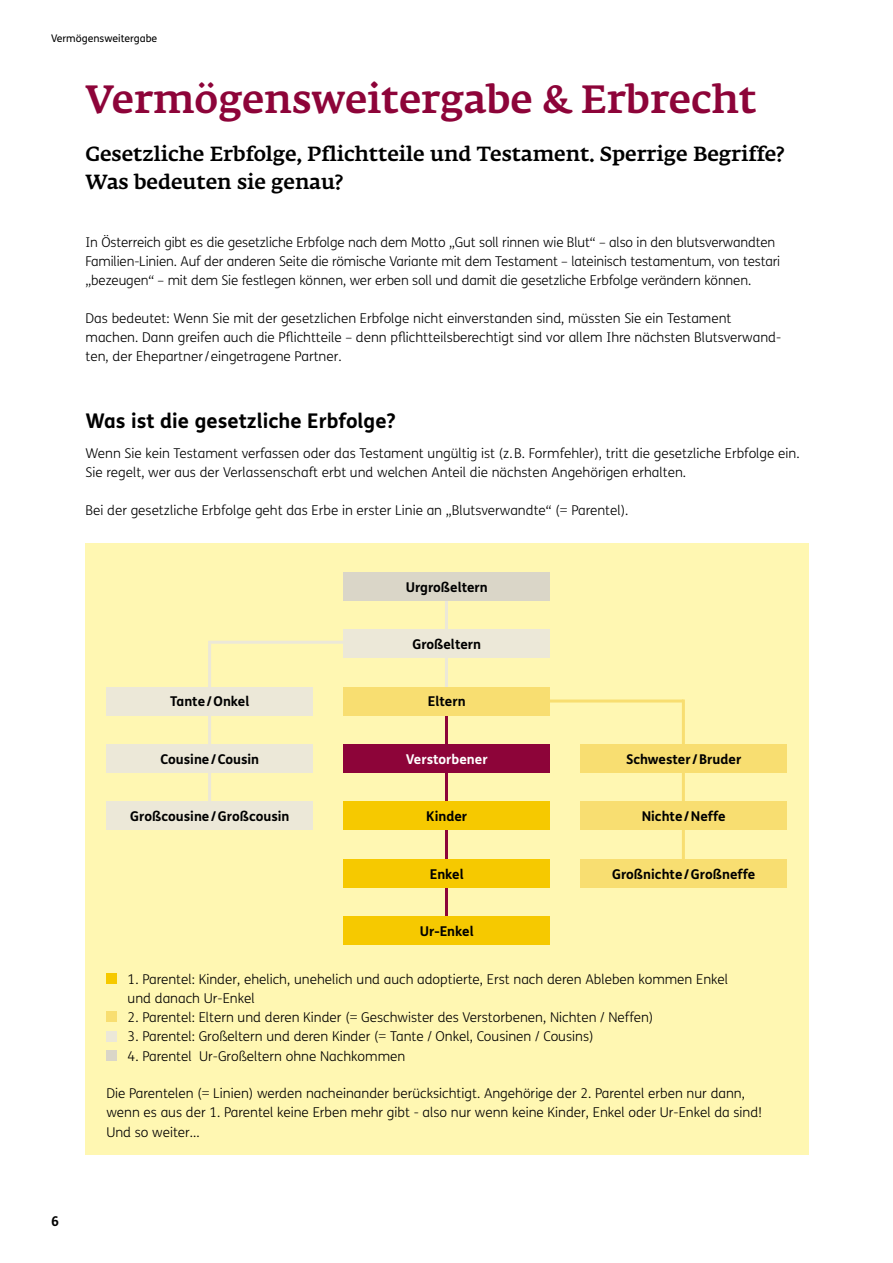
<style>
.page{position:relative;width:893px;height:1263px;background:#fff}
.page>*{position:absolute;margin:0;border:0;box-sizing:border-box;transform-origin:0 0}
.t1{font:500 39px "Fedra Serif A Pro";color:#8d0439}
.t2{font:500 20.25px/28.7px "Fedra Serif A Pro";color:#000}
.t3{font:700 20.25px "FS Me";color:#000}
.t4{font:300 13.5px/19.2px "FS Me";color:#000}
.t5{font:700 13.5px "FS Me";color:#000}
.t6{font:700 13.5px "FS Me";color:#fff}
.t7{font:10.5px "FS Me";color:#000}
</style>
<div class="page">
<div style="left:85px;top:543px;width:723px;height:612px;background:#fff7b2"></div>
<hr style="left:445px;top:572px;width:3px;height:131px;background:#ece8d8">
<hr style="left:445px;top:696px;width:3px;height:235px;background:#8d0439">
<hr style="left:682px;top:699px;width:3px;height:177px;background:#f8de71">
<hr style="left:208px;top:641px;width:177px;height:3px;background:#ece8d8">
<hr style="left:208px;top:644px;width:3px;height:177px;background:#ece8d8">
<div style="left:106px;top:973px;width:11px;height:11px;background:#f6c900"></div>
<div style="left:106px;top:1012px;width:11px;height:10px;background:#f8de71"></div>
<div style="left:106px;top:1031px;width:11px;height:10px;background:#ece8d8"></div>
<div style="left:106px;top:1050px;width:11px;height:10px;background:#dad6c8"></div>
<div style="left:343px;top:744px;width:206px;height:29px;background:#8d0439"></div>
<div style="left:343px;top:801px;width:206px;height:29px;background:#f6c900"></div>
<div style="left:343px;top:859px;width:206px;height:29px;background:#f6c900"></div>
<div style="left:343px;top:916px;width:206px;height:29px;background:#f6c900"></div>
<div style="left:343px;top:572px;width:206px;height:29px;background:#dad6c8"></div>
<div style="left:343px;top:629px;width:206px;height:29px;background:#ece8d8"></div>
<div style="left:107px;top:687px;width:206px;height:28px;background:#ece8d8"></div>
<div style="left:107px;top:744px;width:206px;height:29px;background:#ece8d8"></div>
<div style="left:107px;top:801px;width:206px;height:29px;background:#ece8d8"></div>
<div style="left:580px;top:744px;width:206px;height:29px;background:#f8de71"></div>
<div style="left:580px;top:801px;width:206px;height:29px;background:#f8de71"></div>
<div style="left:580px;top:859px;width:206px;height:29px;background:#f8de71"></div>
<hr style="left:525px;top:699px;width:158px;height:3px;background:#f8de71">
<div style="left:343px;top:687px;width:206px;height:28px;background:#f8de71"></div>
<p class="t7" style="left:51px;top:31px;width:108px">Vermögensweitergabe</p>
<h1 class="t1" style="left:86px;top:76px;width:672px">Vermögensweitergabe &amp; Erbrecht</h1>
<h2 class="t2" style="left:86px;top:139px;width:700px">Gesetzliche Erbfolge, Pflichtteile und Testament. Sperrige Begriffe?<br>Was bedeuten sie genau?</h2>
<p class="t4" style="left:86px;top:232px;width:696px">In Österreich gibt es die gesetzliche Erbfolge nach dem Motto „Gut soll rinnen wie Blut“ – also in den blutsverwandten<br>Familien-Linien. Auf der anderen Seite die römische Variante mit dem Testament – lateinisch testamentum, von testari „bezeugen“ – mit dem Sie festlegen können, wer erben soll und damit die gesetzliche Erbfolge verändern können.</p>
<p class="t4" style="left:86px;top:308px;width:697px">Das bedeutet: Wenn Sie mit der gesetzlichen Erbfolge nicht einverstanden sind, müssten Sie ein Testament machen. Dann greifen auch die Pflichtteile – denn pflichtteilsberechtigt sind vor allem Ihre nächsten Blutsverwand&shy;ten, der Ehepartner/eingetragene Partner.</p>
<h2 class="t3" style="left:86px;top:406px;width:312px">Was ist die gesetzliche Erbfolge?</h2>
<p class="t4" style="left:86px;top:443px;width:715px">Wenn Sie kein Testament verfassen oder das Testament ungültig ist (z.B. Formfehler), tritt die gesetzliche Erbfolge ein.<br>Sie regelt, wer aus der Verlassenschaft erbt und welchen Anteil die nächsten Angehörigen erhalten.</p>
<p class="t4" style="left:86px;top:500px;width:544px">Bei der gesetzliche Erbfolge geht das Erbe in erster Linie an „Blutsverwandte“ (= Parentel).</p>
<p class="t5" style="left:406px;top:576px;width:84px">Urgroßeltern</p>
<p class="t5" style="left:412px;top:634px;width:70px">Großeltern</p>
<p class="t5" style="left:170px;top:691px;width:81px">Tante/Onkel</p>
<p class="t5" style="left:428px;top:691px;width:39px">Eltern</p>
<p class="t5" style="left:161px;top:749px;width:100px">Cousine/Cousin</p>
<p class="t6" style="left:406px;top:749px;width:83px">Verstorbener</p>
<p class="t5" style="left:626px;top:749px;width:117px">Schwester/Bruder</p>
<p class="t5" style="left:130px;top:806px;width:161px">Großcousine/Großcousin</p>
<p class="t5" style="left:426px;top:806px;width:42px">Kinder</p>
<p class="t5" style="left:642px;top:806px;width:85px">Nichte/Neffe</p>
<p class="t5" style="left:430px;top:863px;width:36px">Enkel</p>
<p class="t5" style="left:612px;top:863px;width:145px">Großnichte/Großneffe</p>
<p class="t5" style="left:420px;top:921px;width:56px">Ur-Enkel</p>
<p class="t5" style="left:51px;top:1211px;width:9px">6</p>
<p class="t4" style="left:128px;top:969px;width:602px">1. Parentel: Kinder, ehelich, unehelich und auch adoptierte, Erst nach deren Ableben kommen Enkel und danach Ur-Enkel</p>
<p class="t4" style="left:128px;top:1007px;width:527px">2. Parentel: Eltern und deren Kinder (= Geschwister des Verstorbenen, Nichten / Neffen)</p>
<p class="t4" style="left:128px;top:1027px;width:467px">3. Parentel: Großeltern und deren Kinder (= Tante / Onkel, Cousinen / Cousins)</p>
<p class="t4" style="left:128px;top:1046px;width:279px">4. Parentel Ur-Großeltern ohne Nachkommen</p>
<p class="t4" style="left:106px;top:1083px;width:657px">Die Parentelen (= Linien) werden nacheinander berücksichtigt. Angehörige der 2. Parentel erben nur dann, wenn es aus der 1. Parentel keine Erben mehr gibt - also nur wenn keine Kinder, Enkel oder Ur-Enkel da sind!<br>Und so weiter...</p>
</div>
